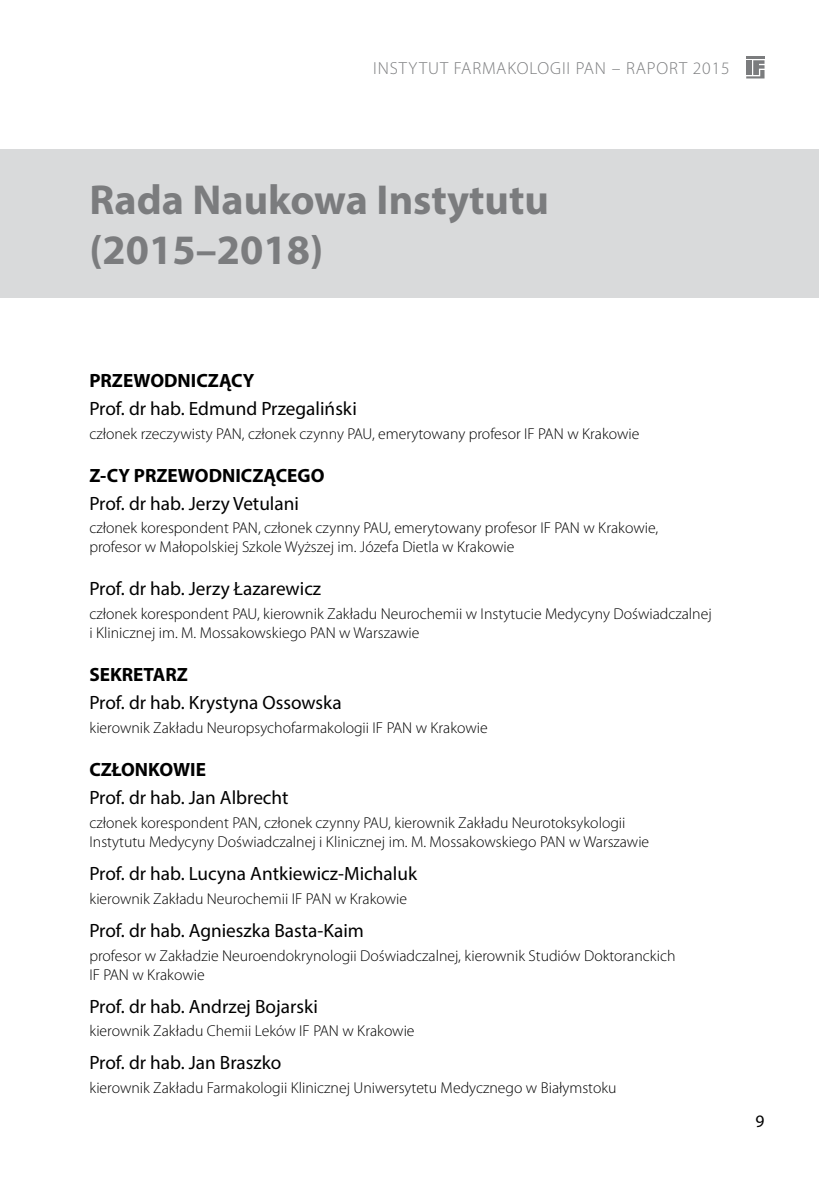
<style>
.page{position:relative;width:819px;height:1191px;background:#fff}
.page>*{position:absolute;margin:0;border:0;box-sizing:border-box;transform-origin:0 0}
.t1{font:700 42px/50.4px "Myriad Pro";color:#7b7c7e}
.t2{font:19.25px "Myriad Pro";color:#000}
.t3{font:700 19.25px "Myriad Pro";color:#000}
.t4{font:300 17.5px "Myriad Pro";letter-spacing:.05em;color:#7b7c7e}
.t5{font:17.5px "Myriad Pro";color:#000}
.t6{font:300 15.75px/18.9px "Myriad Pro";color:#000}
</style>
<div class="page">
<svg style="left:746px;top:57px;width:18px;height:21px"></svg>
<div style="left:0;top:149px;width:819px;height:149px;background:#d9dadb"></div>
<p class="t4" style="left:373px;top:58px;width:358px">INSTYTUT FARMAKOLOGII PAN – RAPORT 2015</p>
<h1 class="t1" style="left:89px;top:173px;width:461px">Rada Naukowa Instytutu (2015–2018)</h1>
<p class="t3" style="left:89px;top:367px;width:167px">PRZEWODNICZĄCY</p>
<p class="t2" style="left:89px;top:396px;width:269px">Prof. dr hab. Edmund Przegaliński</p>
<p class="t6" style="left:89px;top:424px;width:551px">członek rzeczywisty PAN, członek czynny PAU, emerytowany profesor IF PAN w Krakowie</p>
<p class="t3" style="left:89px;top:462px;width:237px">Z‑CY PRZEWODNICZĄCEGO</p>
<p class="t2" style="left:89px;top:491px;width:211px">Prof. dr hab. Jerzy Vetulani</p>
<p class="t6" style="left:89px;top:519px;width:570px">członek korespondent PAN, członek czynny PAU, emerytowany profesor IF PAN w Krakowie, profesor w Małopolskiej Szkole Wyższej im. Józefa Dietla w Krakowie</p>
<p class="t2" style="left:89px;top:577px;width:233px">Prof. dr hab. Jerzy Łazarewicz</p>
<p class="t6" style="left:89px;top:605px;width:624px">członek korespondent PAU, kierownik Zakładu Neurochemii w Instytucie Medycyny Doświadczalnej i Klinicznej im. M. Mossakowskiego PAN w Warszawie</p>
<p class="t3" style="left:89px;top:662px;width:100px">SEKRETARZ</p>
<p class="t2" style="left:89px;top:691px;width:254px">Prof. dr hab. Krystyna Ossowska</p>
<p class="t6" style="left:89px;top:718px;width:400px">kierownik Zakładu Neuropsychofarmakologii IF PAN w Krakowie</p>
<p class="t3" style="left:89px;top:757px;width:118px">CZŁONKOWIE</p>
<p class="t2" style="left:89px;top:785px;width:201px">Prof. dr hab. Jan Albrecht</p>
<p class="t6" style="left:89px;top:813px;width:561px">członek korespondent PAN, członek czynny PAU, kierownik Zakładu Neurotoksykologii<br>Instytutu Medycyny Doświadczalnej i Klinicznej im. M. Mossakowskiego PAN w Warszawie</p>
<p class="t2" style="left:89px;top:861px;width:329px">Prof. dr hab. Lucyna Antkiewicz‑Michaluk</p>
<p class="t6" style="left:89px;top:889px;width:319px">kierownik Zakładu Neurochemii IF PAN w Krakowie</p>
<p class="t2" style="left:89px;top:918px;width:276px">Prof. dr hab. Agnieszka Basta‑Kaim</p>
<p class="t6" style="left:89px;top:946px;width:587px">profesor w Zakładzie Neuroendokrynologii Doświadczalnej, kierownik Studiów Doktoranckich<br>IF PAN w Krakowie</p>
<p class="t2" style="left:89px;top:994px;width:230px">Prof. dr hab. Andrzej Bojarski</p>
<p class="t6" style="left:89px;top:1022px;width:327px">kierownik Zakładu Chemii Leków IF PAN w Krakowie</p>
<p class="t2" style="left:89px;top:1051px;width:193px">Prof. dr hab. Jan Braszko</p>
<p class="t6" style="left:89px;top:1078px;width:528px">kierownik Zakładu Farmakologii Klinicznej Uniwersytetu Medycznego w Białymstoku</p>
<p class="t5" style="left:755px;top:1110px;width:10px">9</p>
</div>
